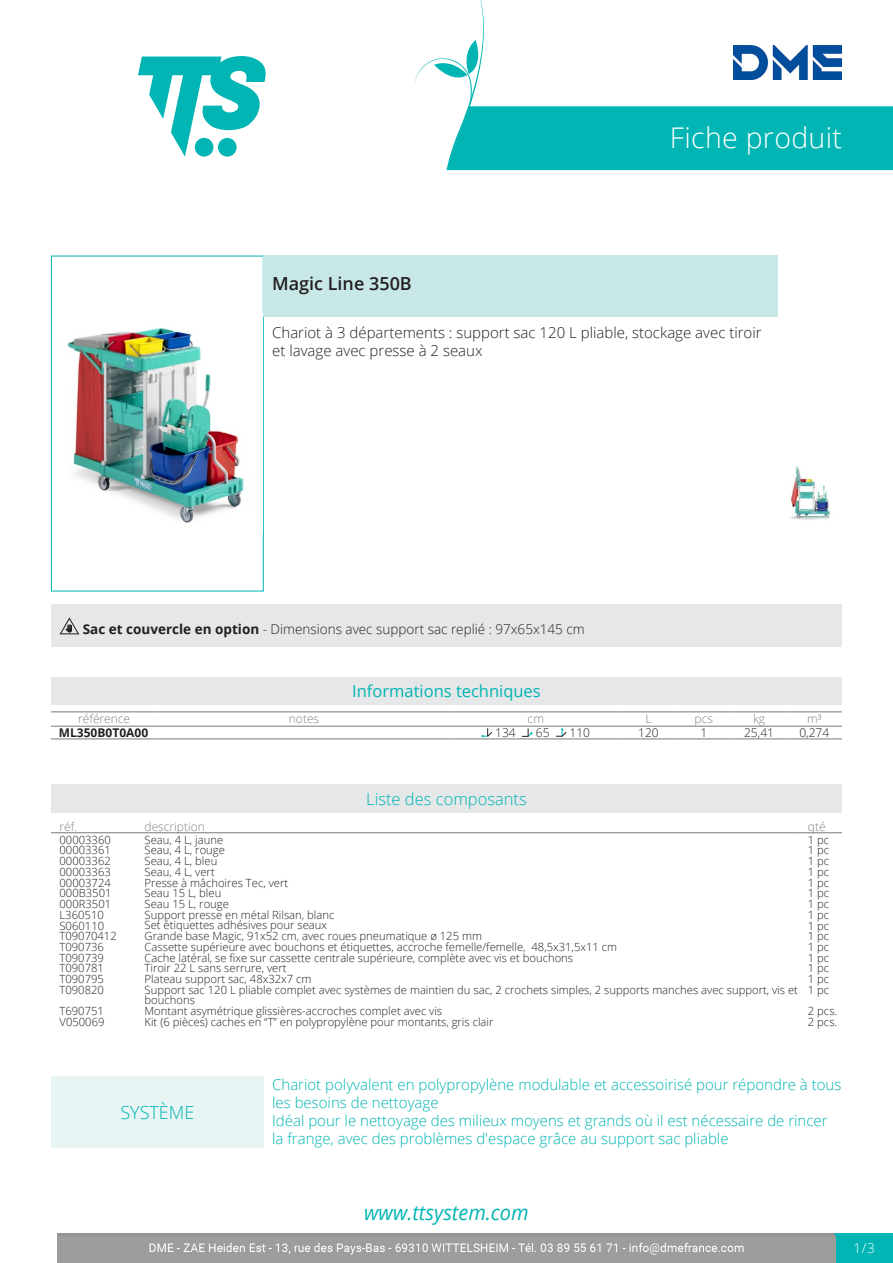
<style>
.page{position:relative;width:893px;height:1263px;background:#fff}
.page>*{position:absolute;margin:0;border:0;box-sizing:border-box;transform-origin:0 0}
.Titolo1{font:300 28.5px "Open Sans";letter-spacing:.01em;color:#fff}
.t1{font:italic 20.85px "Open Sans";color:#00b5b3;scale:.96 1}
.Nome{font:600 18px "Open Sans";color:#231f20}
.Titolo15{font:300 18px "Open Sans";color:#00b5b3}
.Titolo3{font:16.5px "Open Sans";color:#00b5b3}
.Titolo14{font:300 16.5px "Open Sans";color:#00b5b3}
.IdealePer{font:300 15px/18px "Open Sans";color:#00b5b3}
.DefinizioneSistema{font:300 15px/18px "Open Sans";color:#00b5b3}
.Descrizione{font:300 15px/18px "Open Sans";color:#231f20}
.NotaProd{font:300 13.5px "Open Sans";color:#231f20}
.t2{font:300 13.5px "Open Sans";color:#fff}
.TabTecnica_Intestazione{font:300 12px "Open Sans";color:#808285}
.TabTecnica_Corpo{font:300 12px "Open Sans";color:#231f20}
.TabComponenti_Intestazione{font:300 12px "Open Sans";color:#808285}
.TabTecnica_Codice{font:700 12px "Open Sans";color:#231f20}
.TabComponenti_Corpo{font:300 11.25px/10.6px "Open Sans";color:#231f20}
.s1{font-weight:700}
</style>
<div class="page">
<svg style="left:138px;top:56px;width:128px;height:101px"></svg>
<div style="left:57px;top:1233px;width:779px;height:30px;background:#9d9d9b"></div>
<div style="left:836px;top:1233px;width:57px;height:30px;background:#00b5b3"></div>
<svg style="left:415px;top:0;width:478px;height:170px"></svg>
<div style="left:51px;top:256px;width:213px;height:335px;border:1px solid #00b5b3"></div>
<img style="left:52px;top:313px;width:211px;height:221px">
<div style="left:264px;top:256px;width:514px;height:61px;background:#c8e8e8"></div>
<img style="left:790px;top:466px;width:40px;height:54px">
<div style="left:51px;top:605px;width:791px;height:42px;background:#e6e7e9"></div>
<svg style="left:60px;top:617px;width:19px;height:17px"></svg>
<div style="left:51px;top:677px;width:791px;height:28px;background:#e6e7e9"></div>
<hr style="left:51px;top:712px;width:106px;height:1px;background:#76787b">
<hr style="left:51px;top:726px;width:106px;height:1px;background:#76787b">
<hr style="left:157px;top:712px;width:294px;height:1px;background:#76787b">
<hr style="left:157px;top:726px;width:294px;height:1px;background:#76787b">
<hr style="left:451px;top:712px;width:170px;height:1px;background:#76787b">
<hr style="left:451px;top:726px;width:170px;height:1px;background:#76787b">
<hr style="left:621px;top:712px;width:55px;height:1px;background:#76787b">
<hr style="left:621px;top:726px;width:55px;height:1px;background:#76787b">
<hr style="left:676px;top:712px;width:55px;height:1px;background:#76787b">
<hr style="left:676px;top:726px;width:55px;height:1px;background:#76787b">
<hr style="left:731px;top:712px;width:56px;height:1px;background:#76787b">
<hr style="left:731px;top:726px;width:56px;height:1px;background:#76787b">
<hr style="left:787px;top:712px;width:55px;height:1px;background:#76787b">
<hr style="left:787px;top:726px;width:55px;height:1px;background:#76787b">
<hr style="left:51px;top:739px;width:106px;height:1px;background:#76787b">
<hr style="left:157px;top:739px;width:294px;height:1px;background:#76787b">
<hr style="left:451px;top:739px;width:170px;height:1px;background:#76787b">
<hr style="left:621px;top:739px;width:55px;height:1px;background:#76787b">
<hr style="left:676px;top:739px;width:55px;height:1px;background:#76787b">
<hr style="left:731px;top:739px;width:56px;height:1px;background:#76787b">
<hr style="left:787px;top:739px;width:55px;height:1px;background:#76787b">
<svg style="left:481px;top:728px;width:11px;height:9px"></svg>
<svg style="left:522px;top:728px;width:11px;height:9px"></svg>
<svg style="left:556px;top:728px;width:10px;height:9px"></svg>
<div style="left:51px;top:784px;width:791px;height:28px;background:#e6e7e9"></div>
<hr style="left:51px;top:832px;width:85px;height:1px;background:#76787b">
<hr style="left:136px;top:832px;width:663px;height:1px;background:#76787b">
<hr style="left:799px;top:832px;width:43px;height:1px;background:#76787b">
<div style="left:51px;top:1076px;width:213px;height:71px;background:#e8f5f5"></div>
<img style="left:149px;top:1242px;width:595px;height:13px">
<p class="Titolo1" style="left:670px;top:118px;width:174px">Fiche produit</p>
<p class="Nome" style="left:272px;top:271px;width:141px">Magic Line 350B</p>
<p class="Descrizione" style="left:272px;top:323px;width:491px">Chariot à 3 départements : support sac 120 L pliable, stockage avec tiroir et lavage avec presse à 2 seaux</p>
<p class="NotaProd" style="left:83px;top:620px;width:503px"><span class="s1">Sac et couvercle en option</span> - Dimensions avec support sac replié : 97x65x145 cm</p>
<p class="Titolo3" style="left:352px;top:680px;width:190px">Informations techniques</p>
<p class="TabTecnica_Intestazione" style="left:78px;top:711px;width:54px">référence</p>
<p class="TabTecnica_Intestazione" style="left:289px;top:711px;width:32px">notes</p>
<p class="TabTecnica_Intestazione" style="left:528px;top:711px;width:18px">cm</p>
<p class="TabTecnica_Intestazione" style="left:645px;top:711px;width:8px">L</p>
<p class="TabTecnica_Intestazione" style="left:694px;top:711px;width:20px">pcs</p>
<p class="TabTecnica_Intestazione" style="left:753px;top:711px;width:14px">kg</p>
<p class="TabTecnica_Intestazione" style="left:807px;top:711px;width:16px">m³</p>
<p class="TabTecnica_Codice" style="left:59px;top:724px;width:91px">ML350B0T0A00</p>
<p class="TabTecnica_Corpo" style="left:495px;top:725px;width:22px">134</p>
<p class="TabTecnica_Corpo" style="left:536px;top:725px;width:15px">65</p>
<p class="TabTecnica_Corpo" style="left:569px;top:725px;width:22px">110</p>
<p class="TabTecnica_Corpo" style="left:638px;top:724px;width:22px">120</p>
<p class="TabTecnica_Corpo" style="left:700px;top:724px;width:8px">1</p>
<p class="TabTecnica_Corpo" style="left:744px;top:724px;width:31px">25,41</p>
<p class="TabTecnica_Corpo" style="left:799px;top:724px;width:31px">0,274</p>
<p class="Titolo14" style="left:366px;top:787px;width:162px">Liste des composants</p>
<p class="TabComponenti_Intestazione" style="left:60px;top:818px;width:19px">réf.</p>
<p class="TabComponenti_Intestazione" style="left:145px;top:818px;width:62px">description</p>
<p class="TabComponenti_Intestazione" style="left:808px;top:818px;width:19px">qté</p>
<p class="TabComponenti_Corpo" style="left:60px;top:834px;width:53px">00003360</p>
<p class="TabComponenti_Corpo" style="left:808px;top:834px;width:23px">1 pc</p>
<p class="TabComponenti_Corpo" style="left:60px;top:845px;width:53px">00003361</p>
<p class="TabComponenti_Corpo" style="left:808px;top:845px;width:23px">1 pc</p>
<p class="TabComponenti_Corpo" style="left:60px;top:855px;width:53px">00003362</p>
<p class="TabComponenti_Corpo" style="left:808px;top:855px;width:23px">1 pc</p>
<p class="TabComponenti_Corpo" style="left:60px;top:866px;width:53px">00003363</p>
<p class="TabComponenti_Corpo" style="left:808px;top:866px;width:23px">1 pc</p>
<p class="TabComponenti_Corpo" style="left:60px;top:877px;width:53px">00003724</p>
<p class="TabComponenti_Corpo" style="left:808px;top:877px;width:23px">1 pc</p>
<p class="TabComponenti_Corpo" style="left:60px;top:888px;width:54px">000B3501</p>
<p class="TabComponenti_Corpo" style="left:808px;top:888px;width:23px">1 pc</p>
<p class="TabComponenti_Corpo" style="left:60px;top:898px;width:53px">000R3501</p>
<p class="TabComponenti_Corpo" style="left:808px;top:898px;width:23px">1 pc</p>
<p class="TabComponenti_Corpo" style="left:60px;top:909px;width:46px">L360510</p>
<p class="TabComponenti_Corpo" style="left:808px;top:909px;width:23px">1 pc</p>
<p class="TabComponenti_Corpo" style="left:60px;top:920px;width:46px">S060110</p>
<p class="TabComponenti_Corpo" style="left:808px;top:920px;width:23px">1 pc</p>
<p class="TabComponenti_Corpo" style="left:60px;top:930px;width:59px">T09070412</p>
<p class="TabComponenti_Corpo" style="left:808px;top:930px;width:23px">1 pc</p>
<p class="TabComponenti_Corpo" style="left:60px;top:941px;width:46px">T090736</p>
<p class="TabComponenti_Corpo" style="left:808px;top:941px;width:23px">1 pc</p>
<p class="TabComponenti_Corpo" style="left:60px;top:952px;width:46px">T090739</p>
<p class="TabComponenti_Corpo" style="left:808px;top:952px;width:23px">1 pc</p>
<p class="TabComponenti_Corpo" style="left:60px;top:963px;width:46px">T090781</p>
<p class="TabComponenti_Corpo" style="left:808px;top:963px;width:23px">1 pc</p>
<p class="TabComponenti_Corpo" style="left:60px;top:973px;width:46px">T090795</p>
<p class="TabComponenti_Corpo" style="left:808px;top:973px;width:23px">1 pc</p>
<p class="TabComponenti_Corpo" style="left:60px;top:984px;width:46px">T090820</p>
<p class="TabComponenti_Corpo" style="left:808px;top:984px;width:23px">1 pc</p>
<p class="TabComponenti_Corpo" style="left:60px;top:1005px;width:46px">T690751</p>
<p class="TabComponenti_Corpo" style="left:808px;top:1005px;width:31px">2 pcs.</p>
<p class="TabComponenti_Corpo" style="left:60px;top:1016px;width:47px">V050069</p>
<p class="TabComponenti_Corpo" style="left:145px;top:834px;width:655px">Seau, 4 L, jaune<br>Seau, 4 L, rouge<br>Seau, 4 L, bleu<br>Seau, 4 L, vert<br>Presse à mâchoires Tec, vert<br>Seau 15 L, bleu<br>Seau 15 L, rouge<br>Support presse en métal Rilsan, blanc<br>Set étiquettes adhésives pour seaux<br>Grande base Magic, 91x52 cm, avec roues pneumatique ø 125 mm<br>Cassette supérieure avec bouchons et étiquettes, accroche femelle/femelle, 48,5x31,5x11 cm<br>Cache latéral, se fixe sur cassette centrale supérieure, complète avec vis et bouchons<br>Tiroir 22 L sans serrure, vert<br>Plateau support sac, 48x32x7 cm<br>Support sac 120 L pliable complet avec systèmes de maintien du sac, 2 crochets simples, 2 supports manches avec support, vis et bouchons<br>Montant asymétrique glissières-accroches complet avec vis<br>Kit (6 pièces) caches en “T” en polypropylène pour montants, gris clair</p>
<p class="TabComponenti_Corpo" style="left:808px;top:1016px;width:31px">2 pcs.</p>
<p class="Titolo15" style="left:120px;top:1100px;width:75px">SYSTÈME</p>
<p class="DefinizioneSistema" style="left:272px;top:1075px;width:571px">Chariot polyvalent en polypropylène modulable et accessoirisé pour répondre à tous les besoins de nettoyage</p>
<p class="IdealePer" style="left:272px;top:1111px;width:557px">Idéal pour le nettoyage des milieux moyens et grands où il est nécessaire de rincer la frange, avec des problèmes d'espace grâce au support sac pliable</p>
<h2 class="t1" style="left:364px;top:1198px;width:173px">www.ttsystem.com</h2>
<p class="t2" style="left:854px;top:1239px;width:23px">1/3</p>
</div>
